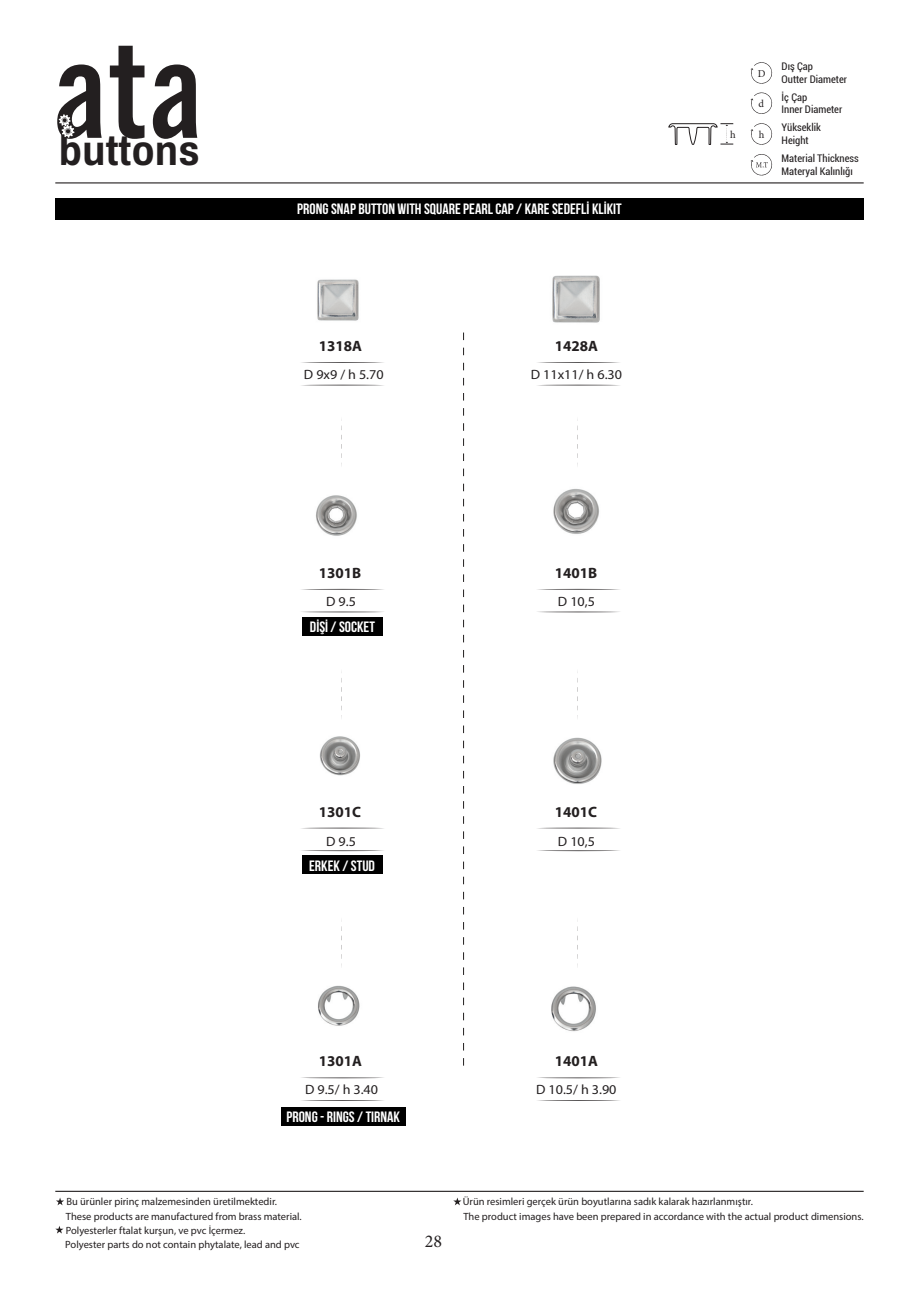
<style>
.page{position:relative;width:919px;height:1289px;background:#fff}
.page>*{position:absolute;margin:0;border:0;box-sizing:border-box;transform-origin:0 0}
.t1{font:700 42.45px "Archivo Narrow";color:#231f20;scale:1.11 1}
.t2{font:18px "Minion Pro";color:#231f20}
.t3{font:700 15px "Bebas Neue";color:#fff;scale:1.04 1}
.t4{font:700 15px "Myriad Pro";color:#231f20}
.t5{font:13.5px "Myriad Pro";color:#231f20;scale:1.04 1}
.t6{font:10.5px "Myriad Pro";color:#231f20}
.t7{font:condensed 10.5px/12.6px "Roboto";color:#231f20}
.t8{font:10.5px "Minion Pro";color:#231f20}
</style>
<div class="page">
<hr style="left:55px;top:182px;width:808px;height:1px;background:#231f20">
<hr style="left:55px;top:1190px;width:808px;height:1px;background:#231f20">
<svg style="left:57px;top:46px;width:140px;height:93px"></svg>
<svg style="left:453px;top:1197px;width:8px;height:8px"></svg>
<svg style="left:56px;top:1197px;width:8px;height:8px"></svg>
<svg style="left:750px;top:62px;width:22px;height:22px"></svg>
<svg style="left:750px;top:92px;width:22px;height:22px"></svg>
<svg style="left:750px;top:123px;width:22px;height:22px"></svg>
<svg style="left:668px;top:123px;width:65px;height:61px"></svg>
<svg style="left:750px;top:154px;width:22px;height:22px"></svg>
<div style="left:55px;top:198px;width:808px;height:22px;background:#000"></div>
<svg style="left:55px;top:1226px;width:8px;height:7px"></svg>
<div style="left:302px;top:617px;width:81px;height:18px;background:#000"></div>
<div style="left:302px;top:856px;width:81px;height:18px;background:#000"></div>
<svg style="left:301px;top:362px;width:83px;height:1px"></svg>
<svg style="left:537px;top:362px;width:83px;height:1px"></svg>
<svg style="left:301px;top:589px;width:83px;height:1px"></svg>
<svg style="left:537px;top:589px;width:83px;height:1px"></svg>
<svg style="left:306px;top:827px;width:73px;height:1px"></svg>
<svg style="left:542px;top:827px;width:73px;height:1px"></svg>
<svg style="left:301px;top:1077px;width:83px;height:1px"></svg>
<svg style="left:537px;top:1077px;width:83px;height:1px"></svg>
<svg style="left:301px;top:385px;width:83px;height:1px"></svg>
<svg style="left:537px;top:385px;width:83px;height:1px"></svg>
<svg style="left:301px;top:611px;width:83px;height:1px"></svg>
<svg style="left:537px;top:611px;width:83px;height:1px"></svg>
<svg style="left:301px;top:850px;width:83px;height:1px"></svg>
<svg style="left:537px;top:850px;width:83px;height:1px"></svg>
<svg style="left:301px;top:1100px;width:83px;height:1px"></svg>
<svg style="left:537px;top:1100px;width:83px;height:1px"></svg>
<svg style="left:341px;top:419px;width:1px;height:47px"></svg>
<svg style="left:577px;top:419px;width:1px;height:47px"></svg>
<svg style="left:341px;top:671px;width:1px;height:47px"></svg>
<svg style="left:577px;top:671px;width:1px;height:48px"></svg>
<svg style="left:341px;top:920px;width:1px;height:47px"></svg>
<svg style="left:577px;top:920px;width:1px;height:47px"></svg>
<div style="left:281px;top:1107px;width:125px;height:18px;background:#000"></div>
<svg style="left:463px;top:332px;width:1px;height:733px"></svg>
<img style="left:553px;top:489px;width:46px;height:45px">
<img style="left:551px;top:986px;width:45px;height:46px">
<img style="left:553px;top:737px;width:49px;height:47px">
<img style="left:318px;top:985px;width:42px;height:41px">
<img style="left:319px;top:736px;width:41px;height:40px">
<img style="left:316px;top:495px;width:41px;height:41px">
<img style="left:317px;top:279px;width:42px;height:42px">
<img style="left:552px;top:275px;width:48px;height:48px">
<h1 class="t1" style="left:59px;top:124px;width:129px">buttons</h1>
<p class="t3" style="left:297px;top:200px;width:313px">PRONG SNAP BUTTON WITH SQUARE PEARL CAP / KARE SEDEFLİ KLİKIT</p>
<p class="t4" style="left:319px;top:336px;width:45px">1318A</p>
<p class="t4" style="left:555px;top:336px;width:45px">1428A</p>
<p class="t5" style="left:304px;top:366px;width:78px">D 9x9 / h 5.70</p>
<p class="t5" style="left:531px;top:366px;width:89px">D 11x11/ h 6.30</p>
<p class="t8" style="left:757px;top:66px;width:9px">D</p>
<p class="t8" style="left:758px;top:97px;width:7px">d</p>
<p class="t8" style="left:730px;top:127px;width:7px">h</p>
<p class="t8" style="left:758px;top:127px;width:7px">h</p>
<p class="t7" style="left:781px;top:60px;width:67px">Dış Çap<br>Outter Diameter</p>
<p class="t7" style="left:781px;top:90px;width:62px">İç Çap<br>Inner Diameter</p>
<p class="t7" style="left:781px;top:121px;width:41px">Yükseklik<br>Height</p>
<p class="t7" style="left:781px;top:152px;width:79px">Material Thickness<br>Materyal Kalınlığı</p>
<p class="t4" style="left:319px;top:563px;width:44px">1301B</p>
<p class="t4" style="left:555px;top:563px;width:44px">1401B</p>
<p class="t5" style="left:326px;top:593px;width:30px">D 9.5</p>
<p class="t5" style="left:558px;top:593px;width:37px">D 10,5</p>
<p class="t3" style="left:310px;top:618px;width:64px">DİŞİ / SOCKET</p>
<p class="t4" style="left:319px;top:801px;width:44px">1301C</p>
<p class="t4" style="left:555px;top:801px;width:44px">1401C</p>
<p class="t5" style="left:326px;top:832px;width:30px">D 9.5</p>
<p class="t5" style="left:558px;top:832px;width:37px">D 10,5</p>
<p class="t3" style="left:309px;top:857px;width:65px">ERKEK / STUD</p>
<p class="t4" style="left:319px;top:1051px;width:45px">1301A</p>
<p class="t4" style="left:555px;top:1051px;width:45px">1401A</p>
<p class="t5" style="left:305px;top:1081px;width:72px">D 9.5/ h 3.40</p>
<p class="t5" style="left:536px;top:1081px;width:79px">D 10.5/ h 3.90</p>
<p class="t3" style="left:286px;top:1108px;width:111px">PRONG - RINGS / TIRNAK</p>
<p class="t6" style="left:66px;top:1195px;width:212px">Bu ürünler pirinç malzemesinden üretilmektedir.</p>
<p class="t6" style="left:462px;top:1195px;width:292px">Ürün resimleri gerçek ürün boyutlarına sadık kalarak hazırlanmıştır.</p>
<p class="t6" style="left:66px;top:1209px;width:237px">These products are manufactured from brass material.</p>
<p class="t6" style="left:463px;top:1209px;width:401px">The product images have been prepared in accordance with the actual product dimensions.</p>
<p class="t6" style="left:66px;top:1223px;width:181px">Polyesterler ftalat kurşun, ve pvc İçermez.</p>
<p class="t6" style="left:65px;top:1237px;width:236px">Polyester parts do not contain phytalate, lead and pvc</p>
<h2 class="t2" style="left:424px;top:1228px;width:19px">28</h2>
</div>
